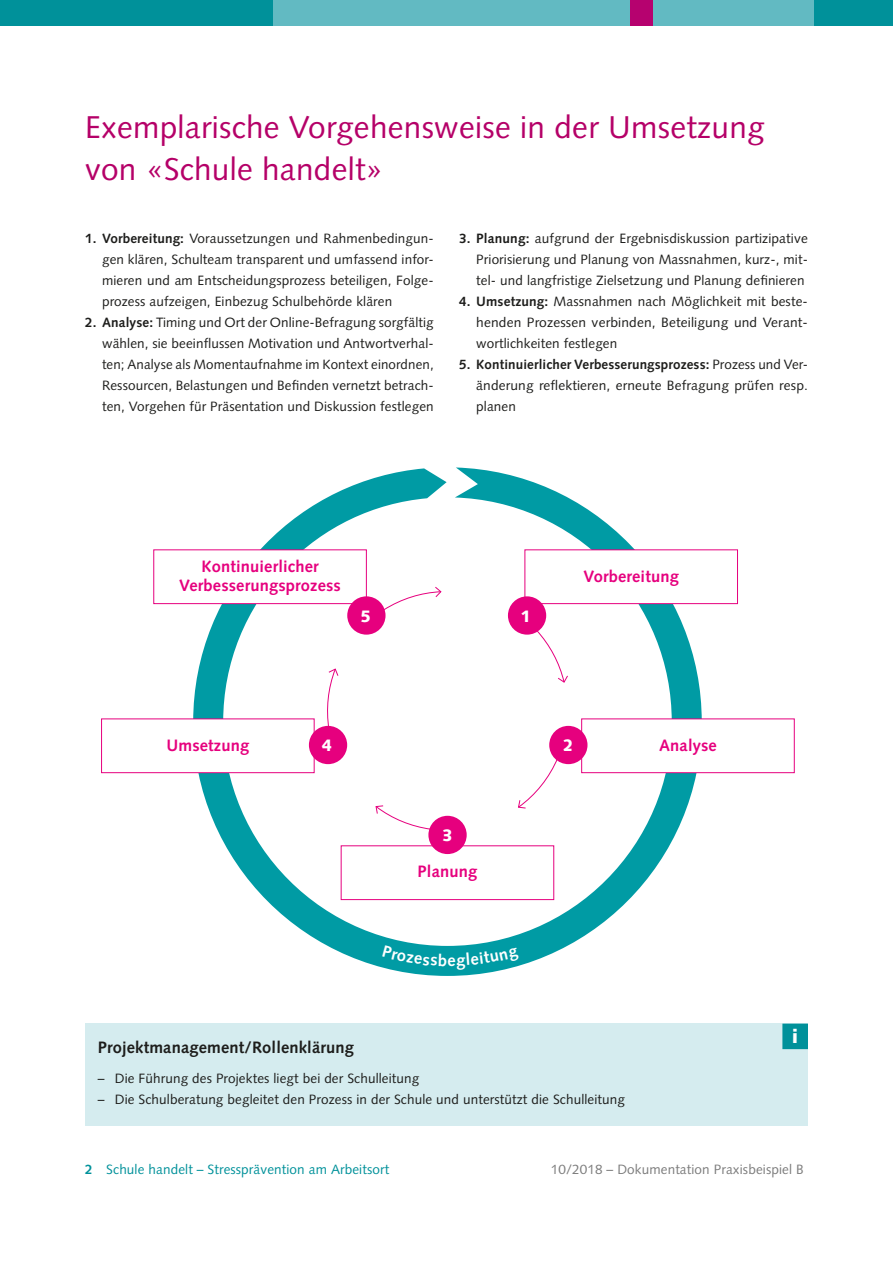
<style>
.page{position:relative;width:893px;height:1263px;background:#fff}
.page>*{position:absolute;margin:0;border:0;box-sizing:border-box;transform-origin:0 0}
.t1{font:31.5px/42px "Syntax LT Std";letter-spacing:.01em;color:#b50068}
.t2{font:900 19.5px "Syntax LT Std";color:#fff}
.t3{font:700 16.5px/19.5px "Syntax LT Std";letter-spacing:.01em;color:#e6007e;text-align:center}
.t4{font:700 16.5px "Syntax LT Std";letter-spacing:.01em;color:#1d1d1b}
.t5{font:900 16.5px "Syntax LT Std";color:#fff}
.t6{font:700 16.5px "Syntax LT Std";color:#fff}
.t7{font:13.5px/21px "Syntax LT Std";letter-spacing:.01em;color:#1d1d1b;text-align:justify}
.t8{font:13.5px "Syntax LT Std";letter-spacing:.01em;color:#00919a}
.t9{font:13.5px "Syntax LT Std";letter-spacing:.01em;color:#7c7c7c}
.s1{font-weight:700}
</style>
<div class="page">
<svg style="left:193px;top:467px;width:509px;height:509px"></svg>
<svg style="left:535px;top:629px;width:34px;height:54px"></svg>
<svg style="left:517px;top:756px;width:42px;height:53px"></svg>
<svg style="left:375px;top:805px;width:56px;height:25px"></svg>
<svg style="left:326px;top:668px;width:13px;height:61px"></svg>
<svg style="left:383px;top:586px;width:59px;height:25px"></svg>
<div style="left:259px;top:0;width:634px;height:26px;background:#62bac2"></div>
<div style="left:814px;top:0;width:79px;height:26px;background:#00919a"></div>
<div style="left:0;top:0;width:272px;height:26px;background:#00919a"></div>
<div style="left:630px;top:0;width:23px;height:26px;background:#b6026f"></div>
<svg style="left:524px;top:549px;width:214px;height:55px"></svg>
<svg style="left:581px;top:718px;width:214px;height:55px"></svg>
<svg style="left:340px;top:845px;width:214px;height:55px"></svg>
<svg style="left:101px;top:718px;width:214px;height:55px"></svg>
<svg style="left:153px;top:549px;width:214px;height:55px"></svg>
<div style="left:85px;top:1024px;width:723px;height:102px;background:#d5ecef"></div>
<div style="left:508px;top:596px;width:38px;height:39px;background:#e6007e;border-radius:50%"></div>
<div style="left:549px;top:726px;width:38px;height:38px;background:#e6007e;border-radius:50%"></div>
<div style="left:428px;top:816px;width:39px;height:38px;background:#e6007e;border-radius:50%"></div>
<div style="left:309px;top:726px;width:38px;height:38px;background:#e6007e;border-radius:50%"></div>
<div style="left:347px;top:596px;width:38px;height:39px;background:#e6007e;border-radius:50%"></div>
<div style="left:783px;top:1024px;width:24px;height:24px;background:#00919a"></div>
<div style="left:782px;top:1024px;width:26px;height:25px;border:1px solid #00919a"></div>
<svg style="left:382px;top:946px;width:65px;height:20px"></svg>
<svg style="left:456px;top:947px;width:64px;height:23px"></svg>
<h1 class="t1" style="left:85px;top:106px;width:681px">Exemplarische Vorgehensweise in der Umsetzung von «Schule handelt»</h1>
<p class="t7" style="left:102px;top:228px;width:333px;text-indent:-17px"><span class="s1">1. Vorbereitung:</span> Voraussetzungen und Rahmenbedingun&shy;gen klären, Schulteam transparent und umfassend infor&shy;mieren und am Entscheidungsprozess beteiligen, Folge&shy;prozess aufzeigen, Einbezug Schulbehörde klären</p>
<p class="t7" style="left:102px;top:312px;width:333px;text-indent:-17px"><span class="s1">2. Analyse:</span> Timing und Ort der Online-Befragung sorgfältig wählen, sie beeinflussen Motivation und Antwortverhal&shy;ten; Analyse als Momentaufnahme im Kontext einordnen, Ressourcen, Belastungen und Befinden vernetzt betrach&shy;ten, Vorgehen für Präsentation und Diskussion festlegen</p>
<p class="t7" style="left:476px;top:228px;width:333px;text-indent:-17px"><span class="s1">3. Planung:</span> aufgrund der Ergebnisdiskussion partizipative Priorisierung und Planung von Massnahmen, kurz-, mit&shy;tel- und langfristige Zielsetzung und Planung definieren</p>
<p class="t7" style="left:476px;top:291px;width:333px;text-indent:-17px"><span class="s1">4. Umsetzung:</span> Massnahmen nach Möglichkeit mit beste&shy;henden Prozessen verbinden, Beteiligung und Verant&shy;wortlichkeiten festlegen</p>
<p class="t7" style="left:476px;top:354px;width:333px;text-indent:-17px"><span class="s1">5. Kontinuierlicher Verbesserungsprozess:</span> Prozess und Ver&shy;änderung reflektieren, erneute Befragung prüfen resp. planen</p>
<p class="t3" style="left:179px;top:556px;width:163px">Kontinuierlicher<br>Verbesserungsprozess</p>
<p class="t5" style="left:361px;top:606px;width:12px">5</p>
<p class="t3" style="left:166px;top:735px;width:84px">Umsetzung</p>
<p class="t5" style="left:322px;top:736px;width:12px">4</p>
<p class="t5" style="left:442px;top:826px;width:12px">3</p>
<p class="t5" style="left:521px;top:606px;width:12px">1</p>
<p class="t3" style="left:583px;top:566px;width:97px">Vorbereitung</p>
<p class="t5" style="left:563px;top:736px;width:12px">2</p>
<p class="t3" style="left:659px;top:735px;width:59px">Analyse</p>
<p class="t3" style="left:418px;top:862px;width:61px">Planung</p>
<p class="t6" style="left:448px;top:951px;width:10px">e</p>
<p class="t4" style="left:98px;top:1038px;width:258px">Projektmanagement/Rollenklärung</p>
<p class="t7" style="left:98px;top:1068px;width:323px">– Die Führung des Projektes liegt bei der Schulleitung</p>
<p class="t7" style="left:98px;top:1089px;width:529px">– Die Schulberatung begleitet den Prozess in der Schule und unterstützt die Schulleitung</p>
<h2 class="t2" style="left:792px;top:1025px;width:7px">i</h2>
<p class="t8" style="left:85px;top:1161px;width:306px"><span class="s1">2</span> Schule handelt – Stressprävention am Arbeitsort</p>
<p class="t9" style="left:551px;top:1161px;width:254px">10/2018 – Dokumentation Praxisbeispiel B</p>
</div>
